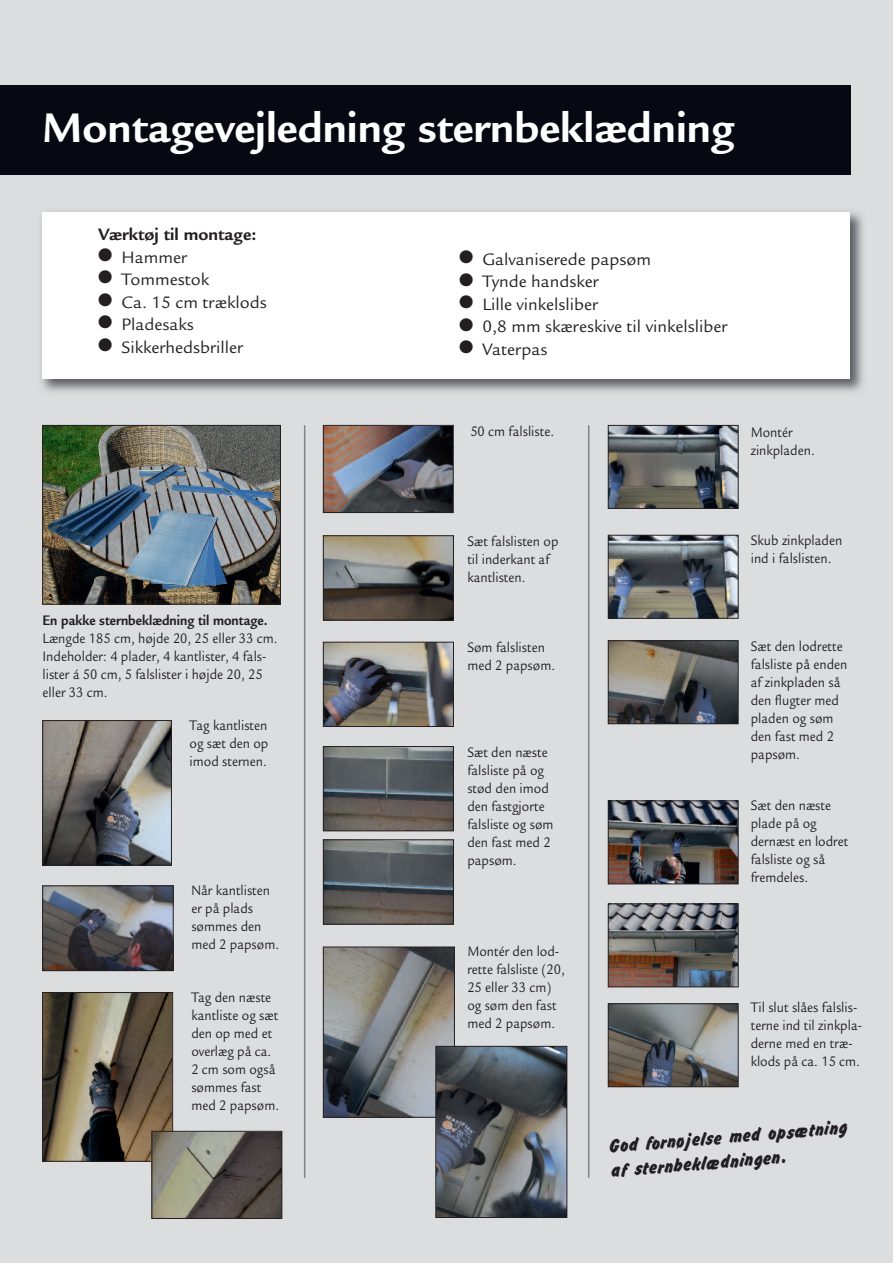
<style>
.page{position:relative;width:893px;height:1263px;background:#dcdddf}
.page>*{position:absolute;margin:0;border:0;box-sizing:border-box;transform-origin:0 0}
.t1{font:700 45px "Legacy Sans Std";color:#fff}
.t2{font:20.25px/24.3px "Brush Hand";color:#231f20}
.t3{font:18px "Legacy Sans Std";color:#231f20}
.t4{font:700 18px "Legacy Sans Std";color:#231f20}
.t5{font:15px/18px "Legacy Sans Std";color:#231f20;scale:.9 1}
.t6{font:700 15px "Legacy Sans Std";color:#231f20;scale:.9 1}
</style>
<div class="page">
<div style="left:0;top:85px;width:850px;height:90px;background:#080813"></div>
<img style="left:41px;top:212px;width:822px;height:180px">
<div style="left:43px;top:212px;width:807px;height:166px;background:#fff"></div>
<hr style="left:304px;top:425px;width:1px;height:753px;background:#808285">
<hr style="left:588px;top:425px;width:1px;height:753px;background:#808285">
<img style="left:45px;top:427px;width:234px;height:175px">
<div style="left:43px;top:425px;width:238px;height:179px;border:1px solid #231f20"></div>
<img style="left:45px;top:722px;width:125px;height:141px">
<div style="left:43px;top:720px;width:129px;height:145px;border:1px solid #231f20"></div>
<img style="left:45px;top:888px;width:126px;height:81px">
<div style="left:43px;top:886px;width:130px;height:85px;border:1px solid #231f20"></div>
<img style="left:45px;top:994px;width:126px;height:165px">
<div style="left:43px;top:992px;width:130px;height:169px;border:1px solid #231f20"></div>
<img style="left:325px;top:949px;width:128px;height:166px">
<div style="left:323px;top:947px;width:132px;height:170px;border:1px solid #231f20"></div>
<img style="left:438px;top:1048px;width:127px;height:167px">
<div style="left:436px;top:1046px;width:131px;height:171px;border:1px solid #231f20"></div>
<img style="left:610px;top:427px;width:126px;height:80px">
<div style="left:608px;top:425px;width:130px;height:84px;border:1px solid #231f20"></div>
<img style="left:610px;top:537px;width:126px;height:79px">
<div style="left:608px;top:535px;width:130px;height:83px;border:1px solid #231f20"></div>
<img style="left:610px;top:643px;width:126px;height:79px">
<div style="left:608px;top:641px;width:130px;height:83px;border:1px solid #231f20"></div>
<img style="left:610px;top:803px;width:126px;height:79px">
<div style="left:608px;top:801px;width:130px;height:83px;border:1px solid #231f20"></div>
<img style="left:610px;top:906px;width:126px;height:79px">
<div style="left:608px;top:904px;width:130px;height:83px;border:1px solid #231f20"></div>
<img style="left:610px;top:1005px;width:126px;height:80px">
<div style="left:608px;top:1003px;width:130px;height:84px;border:1px solid #231f20"></div>
<img style="left:154px;top:1133px;width:126px;height:83px">
<div style="left:152px;top:1131px;width:130px;height:87px;border:1px solid #231f20"></div>
<img style="left:325px;top:427px;width:126px;height:84px">
<div style="left:323px;top:425px;width:130px;height:88px;border:1px solid #231f20"></div>
<img style="left:325px;top:538px;width:127px;height:80px">
<div style="left:323px;top:536px;width:131px;height:84px;border:1px solid #231f20"></div>
<img style="left:325px;top:644px;width:127px;height:81px">
<div style="left:323px;top:642px;width:131px;height:85px;border:1px solid #231f20"></div>
<img style="left:325px;top:748px;width:127px;height:81px">
<div style="left:323px;top:746px;width:131px;height:85px;border:1px solid #231f20"></div>
<img style="left:325px;top:842px;width:127px;height:80px">
<div style="left:323px;top:840px;width:131px;height:84px;border:1px solid #231f20"></div>
<h1 class="t1" style="left:43px;top:111px;width:693px">Montagevejledning sternbeklædning</h1>
<p class="t4" style="left:98px;top:228px;width:160px">Værktøj til montage:</p>
<p class="t3" style="left:98px;top:250px;width:90px">● Hammer</p>
<p class="t3" style="left:98px;top:273px;width:113px">● Tommestok</p>
<p class="t3" style="left:98px;top:295px;width:170px">● Ca. 15 cm træklods</p>
<p class="t3" style="left:98px;top:318px;width:97px">● Pladesaks</p>
<p class="t3" style="left:98px;top:340px;width:147px">● Sikkerhedsbriller</p>
<p class="t6" style="left:43px;top:614px;width:251px">En pakke sternbeklædning til montage.</p>
<p class="t5" style="left:43px;top:631px;width:263px">Længde 185 cm, højde 20, 25 eller 33 cm.<br>Indeholder: 4 plader, 4 kantlister, 4 fals&shy;lister á 50 cm, 5 falslister i højde 20, 25 eller 33 cm.</p>
<p class="t5" style="left:190px;top:718px;width:89px;text-align:justify">Tag kantlisten og sæt den op imod sternen.</p>
<p class="t5" style="left:191px;top:883px;width:99px">Når kantlisten er på plads sømmes den med 2 papsøm.</p>
<p class="t5" style="left:191px;top:989px;width:99px">Tag den næste kantliste og sæt den op med et overlæg på ca.<br>2 cm som også sømmes fast med 2 papsøm.</p>
<p class="t3" style="left:459px;top:252px;width:193px">● Galvaniserede papsøm</p>
<p class="t3" style="left:459px;top:275px;width:141px">● Tynde handsker</p>
<p class="t3" style="left:459px;top:297px;width:140px">● Lille vinkelsliber</p>
<p class="t3" style="left:459px;top:320px;width:270px">● 0,8 mm skæreskive til vinkelsliber</p>
<p class="t3" style="left:459px;top:342px;width:90px">● Vaterpas</p>
<p class="t5" style="left:470px;top:423px;width:95px">50 cm falsliste.</p>
<p class="t5" style="left:751px;top:425px;width:73px">Montér zinkpladen.</p>
<p class="t5" style="left:467px;top:534px;width:103px">Sæt falslisten op til inderkant af kantlisten.</p>
<p class="t5" style="left:467px;top:640px;width:99px">Søm falslisten med 2 papsøm.</p>
<p class="t5" style="left:467px;top:745px;width:97px">Sæt den næste falsliste på og stød den imod den fastgjorte falsliste og søm den fast med 2 papsøm.</p>
<p class="t5" style="left:467px;top:944px;width:110px">Montér den lod&shy;rette falsliste (20,<br>25 eller 33 cm) og søm den fast med 2 papsøm.</p>
<p class="t5" style="left:751px;top:533px;width:103px">Skub zinkpladen ind i falslisten.</p>
<p class="t5" style="left:751px;top:639px;width:109px">Sæt den lodrette falsliste på enden af zinkpladen så den flugter med pladen og søm den fast med 2 papsøm.</p>
<p class="t5" style="left:751px;top:798px;width:110px">Sæt den næste plade på og dernæst en lodret falsliste og så fremdeles.</p>
<p class="t5" style="left:751px;top:1000px;width:125px">Til slut slåes falslis&shy;terne ind til zinkpla&shy;derne med en træ&shy;klods på ca. 15 cm.</p>
<h2 class="t2" style="left:608px;top:1134px;width:241px;rotate:-5deg">God fornøjelse med opsætning af sternbeklædningen.</h2>
</div>
